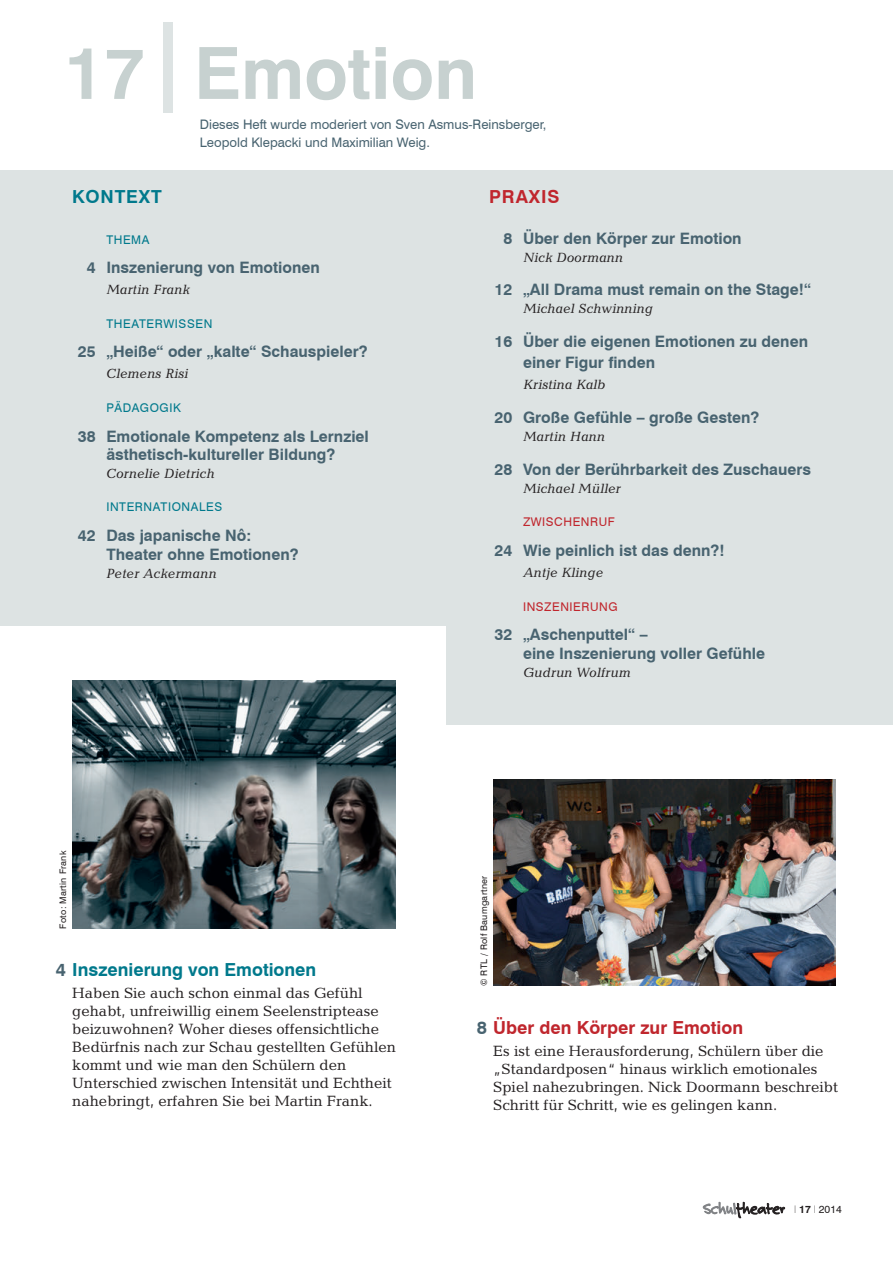
<style>
.page{position:relative;width:893px;height:1263px;background:#fff}
.page>*{position:absolute;margin:0;border:0;box-sizing:border-box;transform-origin:0 0}
.t1{font:700 72px "Swiss 721 BT";color:#c7d1d0}
.t2{font:700 18px "Swiss 721 BT";color:#c0262d}
.t3{font:700 18px "Swiss 721 BT";color:#00798c}
.t4{font:700 18px "Swiss 721 BT";letter-spacing:.05em;color:#00798c}
.t5{font:700 15.75px/18.9px "Swiss 721 BT";color:#486370}
.t6{font:15px/18px "Candida Std";color:#231f20}
.t7{font:italic 13.5px "Candida Std";color:#231f20}
.t8{font:13.2px/18px "Swiss 721 BT";color:#486370}
.t9{font:12px "Swiss 721 BT";letter-spacing:.05em;color:#00798c}
.t10{font:12px "Swiss 721 BT";letter-spacing:.05em;color:#c0262d}
.t11{font:10.5px "Swiss 721 BT";color:#231f20}
.t12{font:9px "Swiss 721 BT";letter-spacing:.03em;color:#231f20}
.s1{font-size:90px;color:#dde3e3}
.s2{color:#486370}
.s3{font-weight:100}
.s4{font-weight:700}
</style>
<div class="page">
<svg style="left:703px;top:1202px;width:82px;height:16px"></svg>
<div style="left:446px;top:170px;width:447px;height:555px;background:#dde3e3"></div>
<div style="left:0;top:170px;width:446px;height:456px;background:#dde3e3"></div>
<img style="left:493px;top:780px;width:343px;height:206px">
<img style="left:72px;top:680px;width:323px;height:249px">
<h1 class="t1" style="left:64px;top:30px;width:415px">17<span class="s1">|</span>Emotion</h1>
<p class="t8" style="left:200px;top:115px;width:348px">Dieses Heft wurde moderiert von Sven Asmus-Reinsberger, leopold Klepacki und Maximilian Weig.</p>
<p class="t4" style="left:72px;top:185px;width:91px">KONTEXT</p>
<p class="t9" style="left:106px;top:232px;width:45px">THEMA</p>
<p class="t5" style="left:87px;top:258px;width:235px">4 Inszenierung von Emotionen</p>
<p class="t7" style="left:106px;top:282px;width:85px">Martin Frank</p>
<p class="t9" style="left:106px;top:316px;width:108px">THEATERWISSEN</p>
<p class="t5" style="left:78px;top:342px;width:291px">25 „Heiße“ oder „kalte“ Schauspieler?</p>
<p class="t7" style="left:106px;top:366px;width:83px">Clemens Risi</p>
<p class="t9" style="left:106px;top:401px;width:76px">PÄDAGOGIK</p>
<p class="t5" style="left:78px;top:427px;width:293px;line-height:18px;text-align:center">38 Emotionale Kompetenz als Lernziel ästhetisch-kultureller Bildung?</p>
<p class="t7" style="left:106px;top:465px;width:110px">Cornelie Dietrich</p>
<p class="t9" style="left:106px;top:500px;width:117px">INTERNATIONAlES</p>
<p class="t5" style="left:106px;top:526px;width:194px;text-indent:-28px">42 Das japanische Nô:<br>Theater ohne Emotionen?</p>
<p class="t7" style="left:106px;top:565px;width:112px">Peter Ackermann</p>
<p class="t12" style="left:57px;top:929px;width:79px;rotate:-90deg">foto: Martin frank</p>
<p class="t3" style="left:56px;top:959px;width:262px"><span class="s2">4</span> Inszenierung von Emotionen</p>
<p class="t6" style="left:72px;top:984px;width:325px">Haben Sie auch schon einmal das Gefühl gehabt, unfreiwillig einem Seelenstriptease beizuwohnen? Woher dieses offensichtliche Bedürfnis nach zur Schau gestellten Gefühlen kommt und wie man den Schülern den Unterschied zwischen Intensität und Echtheit nahebringt, erfahren Sie bei Martin Frank.</p>
<p class="t2" style="left:489px;top:185px;width:72px">PRAXIS</p>
<p class="t5" style="left:503px;top:228px;width:240px">8 Über den Körper zur Emotion</p>
<p class="t7" style="left:523px;top:249px;width:102px">Nick Doormann</p>
<p class="t5" style="left:495px;top:280px;width:318px">12 „All Drama must remain on the Stage!“</p>
<p class="t7" style="left:523px;top:301px;width:131px">Michael Schwinning</p>
<p class="t5" style="left:523px;top:331px;width:287px;line-height:21px;text-indent:-28px">16 Über die eigenen Emotionen zu denen einer Figur finden</p>
<p class="t7" style="left:523px;top:377px;width:84px">Kristina Kalb</p>
<p class="t5" style="left:495px;top:408px;width:266px">20 Große Gefühle – große Gesten?</p>
<p class="t7" style="left:523px;top:428px;width:83px">Martin Hann</p>
<p class="t5" style="left:495px;top:459px;width:318px">28 Von der Berührbarkeit des Zuschauers</p>
<p class="t7" style="left:523px;top:480px;width:99px">Michael Müller</p>
<p class="t10" style="left:523px;top:515px;width:93px">ZWIScHENRuf</p>
<p class="t5" style="left:495px;top:541px;width:232px">24 Wie peinlich ist das denn?!</p>
<p class="t7" style="left:523px;top:564px;width:82px">Antje Klinge</p>
<p class="t10" style="left:523px;top:599px;width:96px">INSZENIERuNG</p>
<p class="t5" style="left:523px;top:625px;width:244px;text-indent:-28px">32 „Aschenputtel“ –<br>eine Inszenierung voller Gefühle</p>
<p class="t7" style="left:523px;top:665px;width:109px">Gudrun Wolfrum</p>
<p class="t12" style="left:478px;top:986px;width:112px;rotate:-90deg">© RTl / Rolf Baumgartner</p>
<p class="t2" style="left:477px;top:1016px;width:268px"><span class="s2">8</span> Über den Körper zur Emotion</p>
<p class="t6" style="left:493px;top:1042px;width:346px">Es ist eine Herausforderung, Schülern über die „Standardposen“ hinaus wirklich emotionales Spiel nahezubringen. Nick Doormann beschreibt Schritt für Schritt, wie es gelingen kann.</p>
<p class="t11" style="left:794px;top:1203px;width:49px"><span class="s3">I</span> <span class="s4">17</span> <span class="s3">I</span> 2014</p>
</div>
